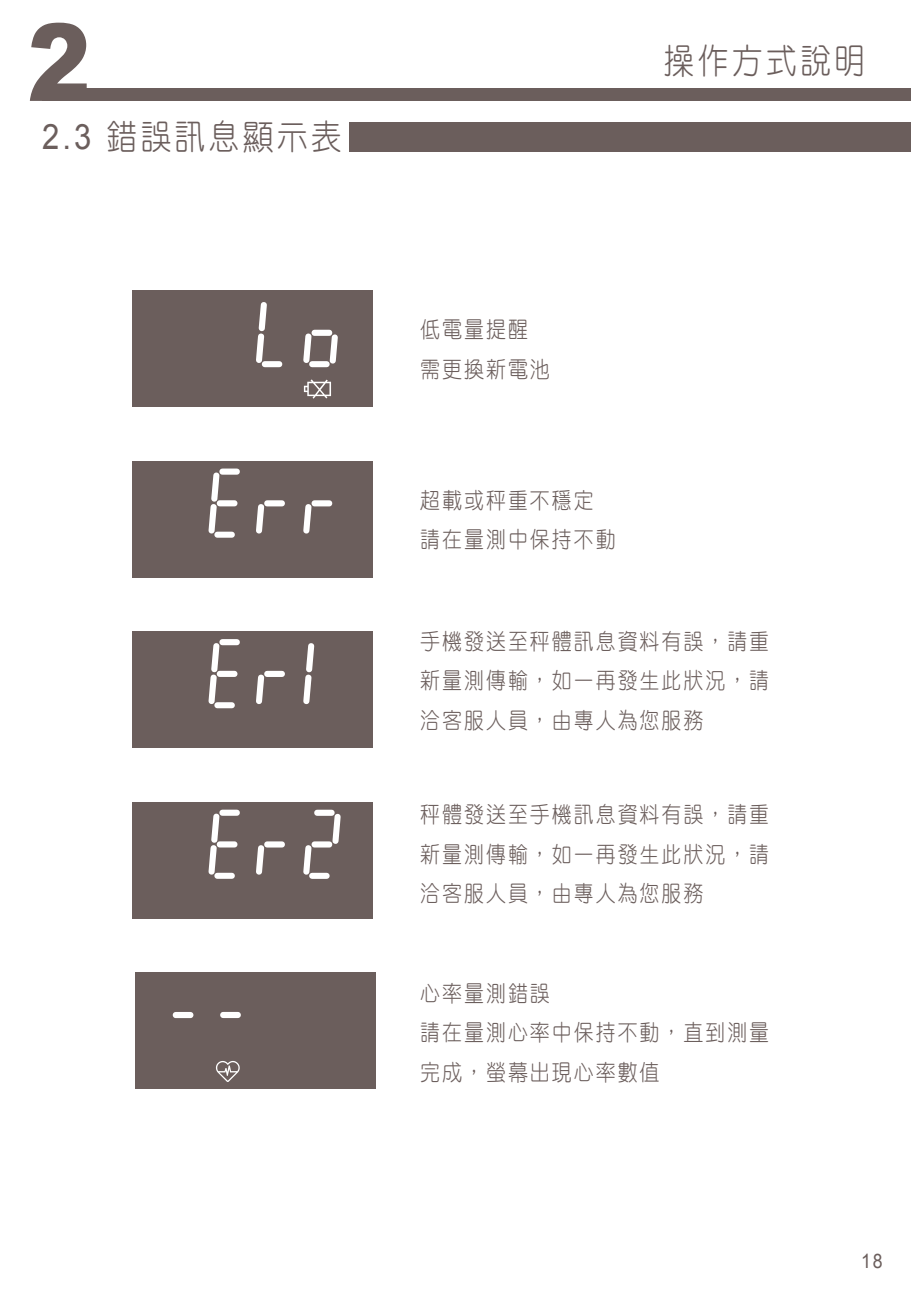
<style>
.page{position:relative;width:911px;height:1290px;background:#fff}
.page>*{position:absolute;margin:0;border:0;box-sizing:border-box;transform-origin:0 0}
.t1{font:35px "DF Yuan Lt HK BF";letter-spacing:.1em;color:#6b5e5c;scale:.89 1}
.t2{font:22.5px/39.5px "DF Yuan Lt HK BF";letter-spacing:.1em;color:#6b5e5c;scale:.89 1}
.t3{font:20px "Arial";color:#6b5e5c;scale:.89 1}
.s1{font-family:"Arial"}
</style>
<div class="page">
<div style="left:132px;top:290px;width:241px;height:117px;background:#6b5e5c"></div>
<svg style="left:256px;top:302px;width:26px;height:65px"></svg>
<svg style="left:303px;top:330px;width:35px;height:37px"></svg>
<svg style="left:304px;top:379px;width:27px;height:20px"></svg>
<div style="left:132px;top:461px;width:241px;height:116px;background:#6b5e5c"></div>
<svg style="left:208px;top:468px;width:32px;height:70px"></svg>
<svg style="left:256px;top:500px;width:29px;height:33px"></svg>
<svg style="left:303px;top:500px;width:29px;height:33px"></svg>
<div style="left:132px;top:631px;width:241px;height:117px;background:#6b5e5c"></div>
<svg style="left:208px;top:639px;width:32px;height:69px"></svg>
<svg style="left:256px;top:671px;width:29px;height:33px"></svg>
<svg style="left:303px;top:643px;width:11px;height:61px"></svg>
<div style="left:132px;top:802px;width:241px;height:116px;background:#6b5e5c"></div>
<svg style="left:208px;top:810px;width:32px;height:69px"></svg>
<svg style="left:256px;top:841px;width:29px;height:34px"></svg>
<svg style="left:303px;top:810px;width:37px;height:69px"></svg>
<div style="left:135px;top:972px;width:241px;height:117px;background:#6b5e5c"></div>
<svg style="left:173px;top:1012px;width:20px;height:6px"></svg>
<svg style="left:220px;top:1012px;width:21px;height:6px"></svg>
<svg style="left:216px;top:1061px;width:24px;height:21px"></svg>
<svg style="left:30px;top:23px;width:57px;height:78px"></svg>
<div style="left:42px;top:89px;width:869px;height:12px;background:#6b5e5c"></div>
<div style="left:350px;top:123px;width:561px;height:29px;background:#6b5e5c"></div>
<h1 class="t1" style="left:42px;top:119px;width:338px"><span class="s1">2.3</span> 錯誤訊息顯示表</h1>
<h1 class="t1" style="left:663px;top:43px;width:228px">操作方式說明</h1>
<p class="t2" style="left:420px;top:310px;width:147px">低電量提醒需更換新電池</p>
<p class="t2" style="left:420px;top:480px;width:221px">超載或秤重不穩定請在量測中保持不動</p>
<p class="t2" style="left:420px;top:621px;width:393px;text-align:justify">手機發送至秤體訊息資料有誤，請重新量測傳輸，如一再發生此狀況，請洽客服人員，由專人為您服務</p>
<p class="t2" style="left:420px;top:795px;width:393px;text-align:justify">秤體發送至手機訊息資料有誤，請重新量測傳輸，如一再發生此狀況，請洽客服人員，由專人為您服務</p>
<p class="t2" style="left:420px;top:974px;width:393px">心率量測錯誤<br>請在量測心率中保持不動，直到測量完成，螢幕出現心率數值</p>
<p class="t3" style="left:861px;top:1247px;width:26px">18</p>
</div>
